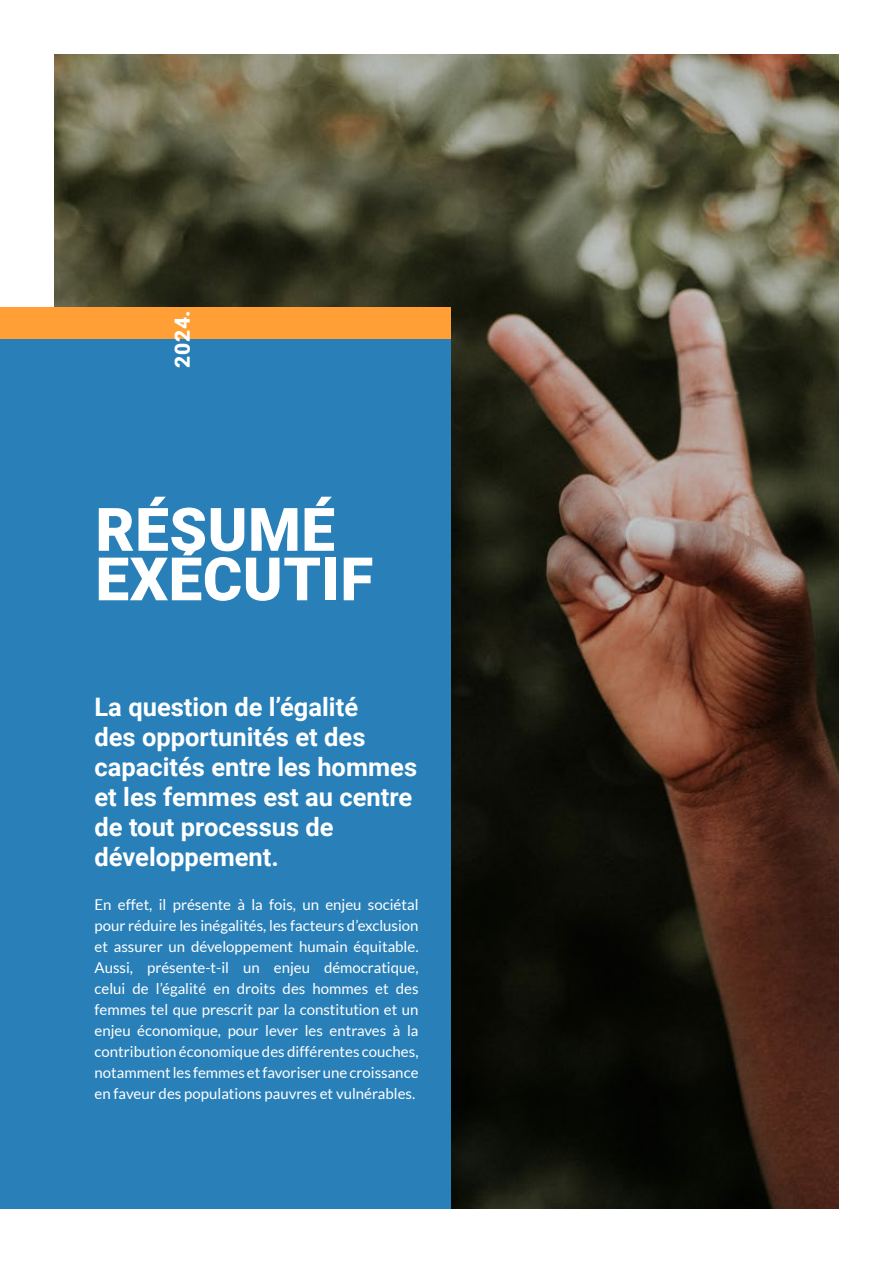
<style>
.page{position:relative;width:893px;height:1263px;background:#fff}
.page>*{position:absolute;margin:0;border:0;box-sizing:border-box;transform-origin:0 0}
.t1{font:900 60px/49.5px "Roboto";letter-spacing:.01em;color:#fff}
.t2{font:700 25.5px/30px "Roboto";color:#fff}
.t3{font:900 21px "Roboto";color:#fff}
.t4{font:15px/21px "Lato";color:#fff;text-align:justify}
</style>
<div class="page">
<img style="left:54px;top:54px;width:785px;height:1155px">
<div style="left:0;top:338px;width:450px;height:871px;background:#2980b9"></div>
<div style="left:0;top:307px;width:450px;height:32px;background:#ff9f36"></div>
<h3 class="t3" style="left:168px;top:368px;width:59px;rotate:-90deg">2024.</h3>
<h1 class="t1" style="left:96px;top:502px;width:279px">RÉSUMÉ<br>EXÉCUTIF</h1>
<h2 class="t2" style="left:94px;top:690px;width:324px">La question de l’égalité<br>des opportunités et des capacités entre les hommes et les femmes est au centre de tout processus de développement.</h2>
<p class="t4" style="left:94px;top:894px;width:326px">En effet, il présente à la fois, un enjeu sociétal pour réduire les inégalités, les facteurs d’exclusion et assurer un développement humain équitable.<br>Aussi, présente-t-il un enjeu démocratique, celui de l’égalité en droits des hommes et des femmes tel que prescrit par la constitution et un enjeu économique, pour lever les entraves à la contribution économique des différentes couches, notamment les femmes et favoriser une croissance en faveur des populations pauvres et vulnérables.</p>
</div>
